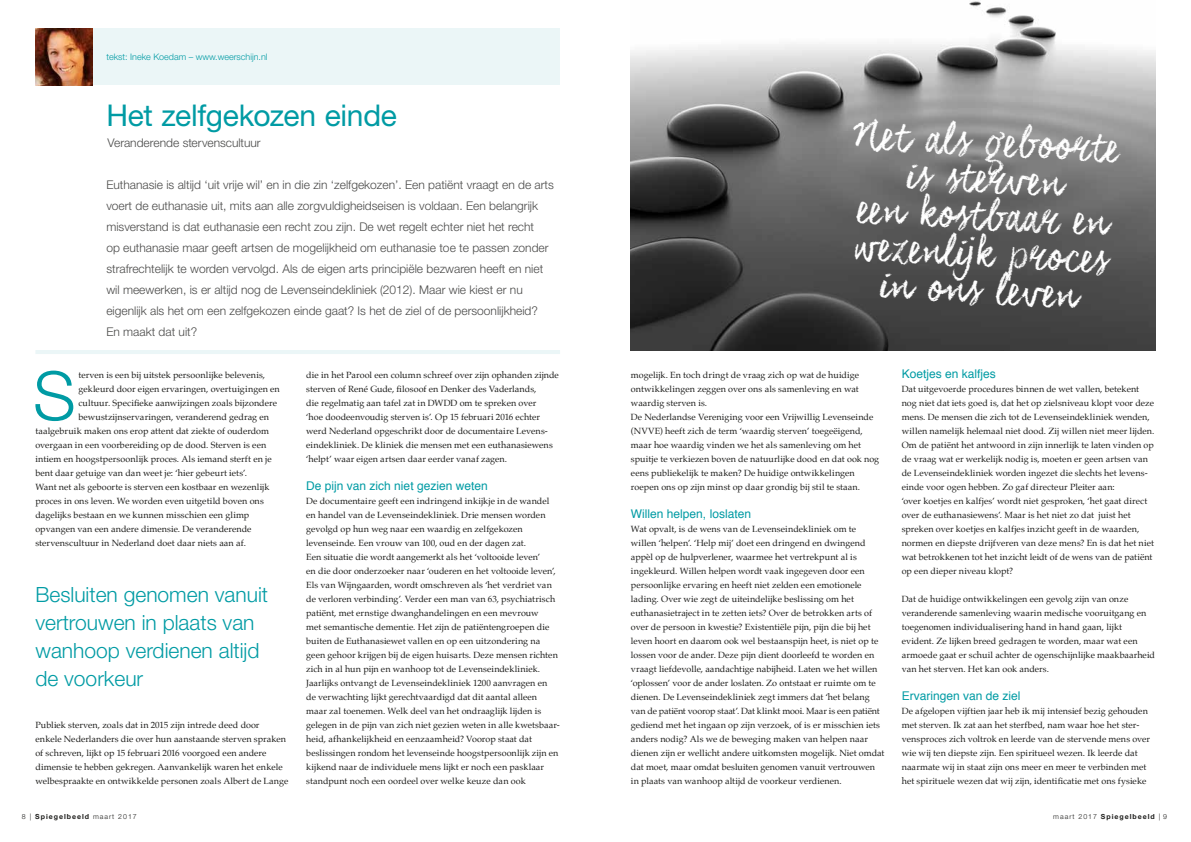
<style>
.page{position:relative;width:1191px;height:842px;background:#fff}
.page>*{position:absolute;margin:0;border:0;box-sizing:border-box;transform-origin:0 0}
.t1{font:300 67.8px "Helvetica Neue";color:#009ba4}
.t2{font:39px/37px "Coalhand Luke CG";color:#fff;text-align:center}
.t3{font:30px "Helvetica Neue";letter-spacing:-.01em;color:#009ba4}
.t4{font:300 21px/28px "Helvetica Neue";color:#009ba4}
.t5{font:300 12px/21px "Helvetica Neue";color:#4a4a49}
.t6{font:12px "Helvetica";color:#009ba4}
.t7{font:9px/14px "Palatino";letter-spacing:.005em;color:#1d1d1b}
.t8{font:300 9px "Helvetica Neue";color:#009ba4}
.t9{font:700 7px "Helvetica Neue";letter-spacing:.14em;color:#1d1d1b}
.s1{font-weight:300}
</style>
<div class="page">
<hr style="left:35px;top:350px;width:525px;height:4px;background:#ebf6f7">
<div style="left:35px;top:28px;width:525px;height:57px;background:#ebf6f7"></div>
<img style="left:35px;top:28px;width:57px;height:57px">
<img style="left:631px;top:1px;width:524px;height:349px">
<p class="t8" style="left:106px;top:52px;width:163px">tekst: Ineke Koedam – www.weerschijn.nl</p>
<h3 class="t3" style="left:106px;top:97px;width:292px">Het zelfgekozen einde</h3>
<h3 class="t5" style="left:107px;top:132px;width:155px">Veranderende stervenscultuur</h3>
<p class="t5" style="left:106px;top:174px;width:449px">Euthanasie is altijd ‘uit vrije wil’ en in die zin ‘zelfgekozen’. Een patiënt vraagt en de arts voert de euthanasie uit, mits aan alle zorgvuldigheidseisen is voldaan. Een belangrijk misverstand is dat euthanasie een recht zou zijn. De wet regelt echter niet het recht<br>op euthanasie maar geeft artsen de mogelijkheid om euthanasie toe te passen zonder strafrechtelijk te worden vervolgd. Als de eigen arts principiële bezwaren heeft en niet wil meewerken, is er altijd nog de Levenseindekliniek (2012). Maar wie kiest er nu eigenlijk als het om een zelfgekozen einde gaat? Is het de ziel of de persoonlijkheid?<br>En maakt dat uit?</p>
<h1 class="t1" style="left:33px;top:354px;width:44px">S</h1>
<p class="t7" style="left:78px;top:369px;width:188px">terven is een bij uitstek persoonlijke belevenis,</p>
<p class="t7" style="left:78px;top:383px;width:203px">gekleurd door eigen ervaringen, overtuigingen en</p>
<p class="t7" style="left:78px;top:397px;width:200px">cultuur. Specifieke aanwijzingen zoals bijzondere</p>
<p class="t7" style="left:78px;top:411px;width:192px">bewustzijnservaringen, veranderend gedrag en</p>
<p class="t7" style="left:35px;top:425px;width:235px">taalgebruik maken ons erop attent dat ziekte of ouderdom</p>
<p class="t7" style="left:35px;top:439px;width:232px">overgaan in een voorbereiding op de dood. Sterven is een</p>
<p class="t7" style="left:35px;top:453px;width:238px">intiem en hoogstpersoonlijk proces. Als iemand sterft en je</p>
<p class="t7" style="left:35px;top:467px;width:213px">bent daar getuige van dan weet je: ‘hier gebeurt iets’.</p>
<p class="t7" style="left:35px;top:481px;width:235px">Want net als geboorte is sterven een kostbaar en wezenlijk</p>
<p class="t7" style="left:35px;top:495px;width:230px">proces in ons leven. We worden even uitgetild boven ons</p>
<p class="t7" style="left:35px;top:509px;width:215px">dagelijks bestaan en we kunnen misschien een glimp</p>
<p class="t7" style="left:35px;top:523px;width:217px">opvangen van een andere dimensie. De veranderende</p>
<p class="t7" style="left:35px;top:537px;width:212px">stervenscultuur in Nederland doet daar niets aan af.</p>
<h3 class="t4" style="left:35px;top:580px;width:234px">Besluiten genomen vanuit vertrouwen in plaats van wanhoop verdienen altijd de voorkeur</h3>
<p class="t7" style="left:35px;top:719px;width:254px">Publiek sterven, zoals dat in 2015 zijn intrede deed door<br>enkele Nederlanders die over hun aanstaande sterven spraken of schreven, lijkt op 15 februari 2016 voorgoed een andere dimensie te hebben gekregen. Aanvankelijk waren het enkele welbespraakte en ontwikkelde personen zoals Albert de Lange</p>
<p class="t7" style="left:306px;top:369px;width:254px">die in het Parool een column schreef over zijn ophanden zijnde sterven of René Gude, filosoof en Denker des Vaderlands,<br>die regelmatig aan tafel zat in DWDD om te spreken over<br>‘hoe doodeenvoudig sterven is’. Op 15 februari 2016 echter werd Nederland opgeschrikt door de documentaire Levens&shy;eindekliniek. De kliniek die mensen met een euthanasiewens ‘helpt’ waar eigen artsen daar eerder vanaf zagen.</p>
<h3 class="t6" style="left:306px;top:481px;width:183px">De pijn van zich niet gezien weten</h3>
<p class="t7" style="left:306px;top:495px;width:255px">De documentaire geeft een indringend inkijkje in de wandel en handel van de Levenseindekliniek. Drie mensen worden gevolgd op hun weg naar een waardig en zelfgekozen levenseinde. Een vrouw van 100, oud en der dagen zat.<br>Een situatie die wordt aangemerkt als het ‘voltooide leven’<br>en die door onderzoeker naar ‘ouderen en het voltooide leven’, Els van Wijngaarden, wordt omschreven als ‘het verdriet van de verloren verbinding’. Verder een man van 63, psychiatrisch patiënt, met ernstige dwanghandelingen en een mevrouw<br>met semantische dementie. Het zijn de patiëntengroepen die buiten de Euthanasiewet vallen en op een uitzondering na geen gehoor krijgen bij de eigen huisarts. Deze mensen richten zich in al hun pijn en wanhoop tot de Levenseindekliniek.<br>Jaarlijks ontvangt de Levenseindekliniek 1200 aanvragen en<br>de verwachting lijkt gerechtvaardigd dat dit aantal alleen maar zal toenemen. Welk deel van het ondraaglijk lijden is gelegen in de pijn van zich niet gezien weten in alle kwetsbaar&shy;heid, afhankelijkheid en eenzaamheid? Voorop staat dat beslissingen rondom het levenseinde hoogstpersoonlijk zijn en kijkend naar de individuele mens lijkt er noch een pasklaar standpunt noch een oordeel over welke keuze dan ook</p>
<h2 class="t2" style="left:855px;top:116px;width:266px;rotate:3deg">Net als geboorte is sterven<br>een kostbaar en wezenlijk proces in ons leven</h2>
<p class="t7" style="left:631px;top:369px;width:250px">mogelijk. En toch dringt de vraag zich op wat de huidige ontwikkelingen zeggen over ons als samenleving en wat waardig sterven is.<br>De Nederlandse Vereniging voor een Vrijwillig Levenseinde (NVVE) heeft zich de term ‘waardig sterven’ toegeëigend, maar hoe waardig vinden we het als samenleving om het spuitje te verkiezen boven de natuurlijke dood en dat ook nog eens publiekelijk te maken? De huidige ontwikkelingen roepen ons op zijn minst op daar grondig bij stil te staan.</p>
<h3 class="t6" style="left:631px;top:509px;width:122px">Willen helpen, loslaten</h3>
<p class="t7" style="left:631px;top:523px;width:255px">Wat opvalt, is de wens van de Levenseindekliniek om te<br>willen ‘helpen’. ‘Help mij’ doet een dringend en dwingend appèl op de hulpverlener, waarmee het vertrekpunt al is ingekleurd. Willen helpen wordt vaak ingegeven door een persoonlijke ervaring en heeft niet zelden een emotionele lading. Over wie zegt de uiteindelijke beslissing om het euthanasietraject in te zetten iets? Over de betrokken arts of over de persoon in kwestie? Existentiële pijn, pijn die bij het leven hoort en daarom ook wel bestaanspijn heet, is niet op te lossen voor de ander. Deze pijn dient doorleefd te worden en vraagt liefdevolle, aandachtige nabijheid. Laten we het willen ‘oplossen’ voor de ander loslaten. Zo ontstaat er ruimte om te dienen. De Levenseindekliniek zegt immers dat ‘het belang van de patiënt voorop staat’. Dat klinkt mooi. Maar is een patiënt gediend met het ingaan op zijn verzoek, of is er misschien iets anders nodig? Als we de beweging maken van helpen naar dienen zijn er wellicht andere uitkomsten mogelijk. Niet omdat dat moet, maar omdat besluiten genomen vanuit vertrouwen in plaats van wanhoop altijd de voorkeur verdienen.</p>
<h3 class="t6" style="left:901px;top:369px;width:96px">Koetjes en kalfjes</h3>
<p class="t7" style="left:901px;top:383px;width:254px">Dat uitgevoerde procedures binnen de wet vallen, betekent nog niet dat iets goed is, dat het op zielsniveau klopt voor deze mens. De mensen die zich tot de Levenseindekliniek wenden, willen namelijk helemaal niet dood. Zij willen niet meer lijden.<br>Om de patiënt het antwoord in zijn innerlijk te laten vinden op de vraag wat er werkelijk nodig is, moeten er geen artsen van de Levenseindekliniek worden ingezet die slechts het levens&shy;einde voor ogen hebben. Zo gaf directeur Pleiter aan:<br>‘over koetjes en kalfjes’ wordt niet gesproken, ‘het gaat direct over de euthanasiewens’. Maar is het niet zo dat juist het spreken over koetjes en kalfjes inzicht geeft in de waarden, normen en diepste drijfveren van deze mens? En is dat het niet wat betrokkenen tot het inzicht leidt of de wens van de patiënt op een dieper niveau klopt?</p>
<p class="t7" style="left:901px;top:593px;width:255px">Dat de huidige ontwikkelingen een gevolg zijn van onze veranderende samenleving waarin medische vooruitgang en toegenomen individualisering hand in hand gaan, lijkt evident. Ze lijken breed gedragen te worden, maar wat een armoede gaat er schuil achter de ogenschijnlijke maakbaarheid van het sterven. Het kan ook anders.</p>
<h3 class="t6" style="left:901px;top:691px;width:120px">Ervaringen van de ziel</h3>
<p class="t7" style="left:901px;top:705px;width:250px">De afgelopen vijftien jaar heb ik mij intensief bezig gehouden met sterven. Ik zat aan het sterfbed, nam waar hoe het ster&shy;vensproces zich voltrok en leerde van de stervende mens over wie wij ten diepste zijn. Een spiritueel wezen. Ik leerde dat naarmate wij in staat zijn ons meer en meer te verbinden met het spirituele wezen dat wij zijn, identificatie met ons fysieke</p>
<p class="t9" style="left:22px;top:812px;width:116px"><span class="s1">8 |</span> Spiegelbeeld <span class="s1">maart 2017</span></p>
<p class="t9" style="left:1053px;top:812px;width:115px"><span class="s1">maart 2017</span> Spiegelbeeld <span class="s1">| 9</span></p>
</div>
